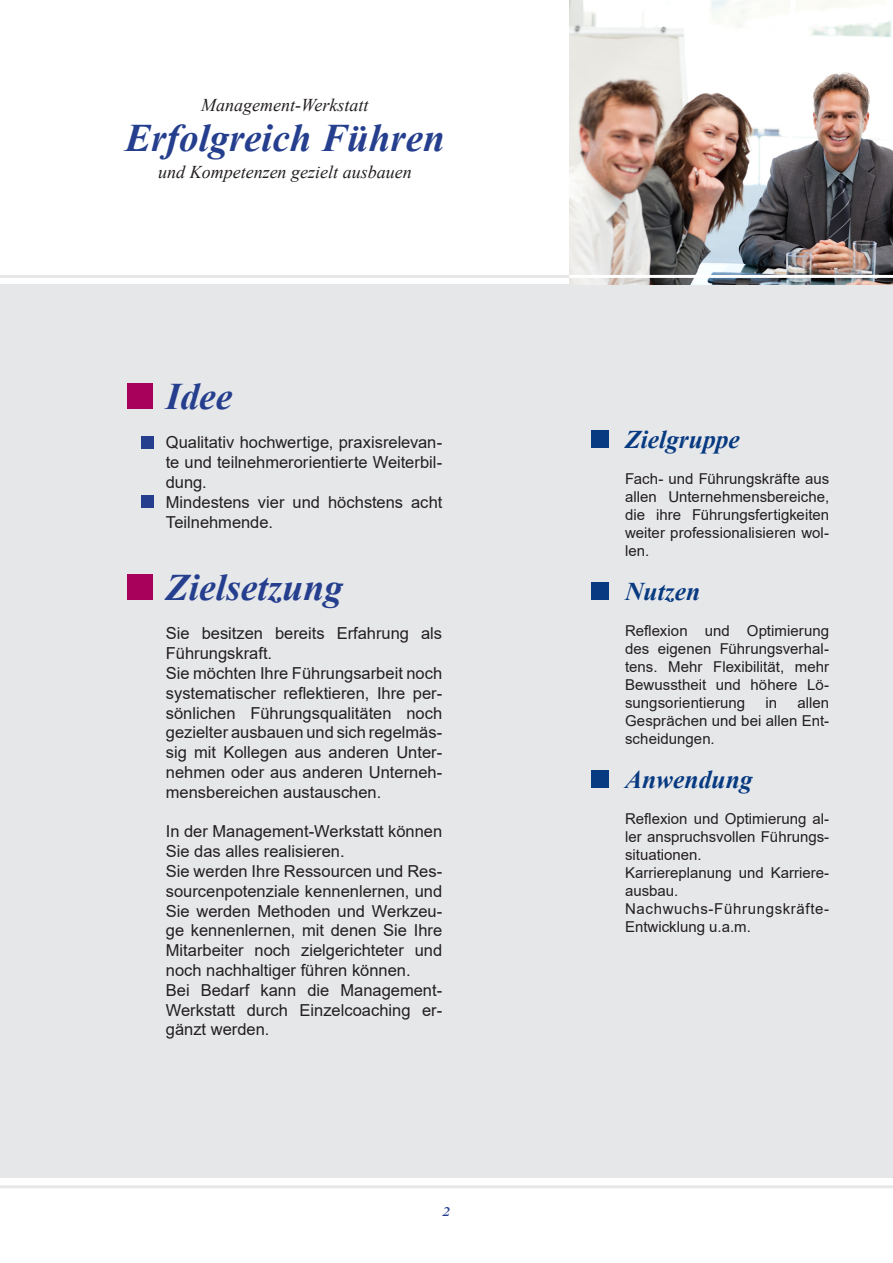
<style>
.page{position:relative;width:893px;height:1263px;background:#fff}
.page>*{position:absolute;margin:0;border:0;box-sizing:border-box;transform-origin:0 0}
.t1{font:italic 700 39px "Times New Roman";color:#253f8e}
.t2{font:italic 700 37.5px "Times New Roman";color:#253f8e}
.t3{font:italic 700 25.5px "Times New Roman";color:#073a81}
.t4{font:italic 18px "Times New Roman";color:#231f20}
.t5{font:italic 18px "Times New Roman";color:#253f8e}
.Liste_Mitte_Metacorr{font:16.5px/19.8px "Arial";color:#231f20;text-align:justify}
.t6{font:15px/18px "Arial";color:#231f20;text-align:justify}
.t7{font:15px/18px "Arial";letter-spacing:.045em;color:#231f20}
</style>
<div class="page">
<div style="left:0;top:285px;width:893px;height:893px;background:#e6e7e9"></div>
<div style="left:128px;top:574px;width:25px;height:26px;background:#a8015b"></div>
<div style="left:591px;top:431px;width:17px;height:17px;background:#073a81"></div>
<div style="left:591px;top:582px;width:17px;height:18px;background:#073a81"></div>
<div style="left:591px;top:771px;width:17px;height:17px;background:#073a81"></div>
<div style="left:141px;top:436px;width:12px;height:12px;background:#253f8e"></div>
<div style="left:141px;top:495px;width:12px;height:13px;background:#253f8e"></div>
<div style="left:128px;top:383px;width:25px;height:26px;background:#a8015b"></div>
<hr style="left:0;top:275px;width:893px;height:3px;background:#e6e7e9">
<hr style="left:0;top:1185px;width:893px;height:3px;background:#e6e7e9">
<img style="left:570px;top:0;width:323px;height:285px">
<hr style="left:569px;top:275px;width:324px;height:3px;background:#fff">
<p class="t4" style="left:201px;top:93px;width:169px">Management-Werkstatt</p>
<p class="t1" style="left:125px;top:111px;width:321px">Erfolgreich Führen</p>
<p class="t4" style="left:158px;top:160px;width:255px">und Kompetenzen gezielt ausbauen</p>
<p class="t2" style="left:166px;top:370px;width:68px">Idee</p>
<p class="Liste_Mitte_Metacorr" style="left:166px;top:432px;width:278px">Qualitativ hochwertige, praxisrelevan&shy;te und teilnehmerorientierte Weiterbil&shy;dung.</p>
<p class="Liste_Mitte_Metacorr" style="left:166px;top:492px;width:278px">Mindestens vier und höchstens acht<br>Teilnehmende.</p>
<p class="t2" style="left:166px;top:561px;width:179px">Zielsetzung</p>
<p class="Liste_Mitte_Metacorr" style="left:166px;top:623px;width:278px">Sie besitzen bereits Erfahrung als<br>Führungskraft.</p>
<p class="Liste_Mitte_Metacorr" style="left:166px;top:663px;width:278px">Sie möchten Ihre Führungsarbeit noch systematischer reflektieren, Ihre per&shy;sönlichen Führungsqualitäten noch gezielter ausbauen und sich regelmäs&shy;sig mit Kollegen aus anderen Unter&shy;nehmen oder aus anderen Unterneh&shy;mensbereichen austauschen.</p>
<p class="Liste_Mitte_Metacorr" style="left:166px;top:821px;width:278px">In der Management-Werkstatt können<br>Sie das alles realisieren.</p>
<p class="Liste_Mitte_Metacorr" style="left:166px;top:861px;width:278px">Sie werden Ihre Ressourcen und Res&shy;sourcenpotenziale kennenlernen, und Sie werden Methoden und Werkzeu&shy;ge kennenlernen, mit denen Sie Ihre Mitarbeiter noch zielgerichteter und noch nachhaltiger führen können.</p>
<p class="Liste_Mitte_Metacorr" style="left:166px;top:980px;width:278px">Bei Bedarf kann die Management-Werkstatt durch Einzelcoaching er&shy;gänzt werden.</p>
<p class="t5" style="left:442px;top:1197px;width:10px">2</p>
<p class="t3" style="left:625px;top:422px;width:116px">Zielgruppe</p>
<p class="t6" style="left:625px;top:469px;width:206px">Fach- und Führungskräfte aus allen Unternehmensbereiche, die ihre Führungsfertigkeiten weiter professionalisieren wol&shy;len.</p>
<p class="t3" style="left:625px;top:574px;width:77px">Nutzen</p>
<p class="t6" style="left:625px;top:622px;width:206px">Reflexion und Optimierung des eigenen Führungsverhal&shy;tens. Mehr Flexibilität, mehr Bewusstheit und höhere Lö&shy;sungsorientierung</p>
<p class="t6" style="left:625px;top:694px;width:206px;text-indent:172px">allen Gesprächen und bei allen Ent&shy;scheidungen.</p>
<p class="t3" style="left:625px;top:762px;width:129px">Anwendung</p>
<p class="t6" style="left:625px;top:810px;width:206px">Reflexion und Optimierung al&shy;ler anspruchsvollen Führungs&shy;situationen.</p>
<p class="t6" style="left:625px;top:864px;width:206px">Karriereplanung und Karriere&shy;ausbau.</p>
<p class="t7" style="left:625px;top:900px;width:206px">Nachwuchs-Führungskräfte-<br>Entwicklung u.a.m.</p>
<p class="t6" style="left:765px;top:694px;width:13px">in</p>
</div>
